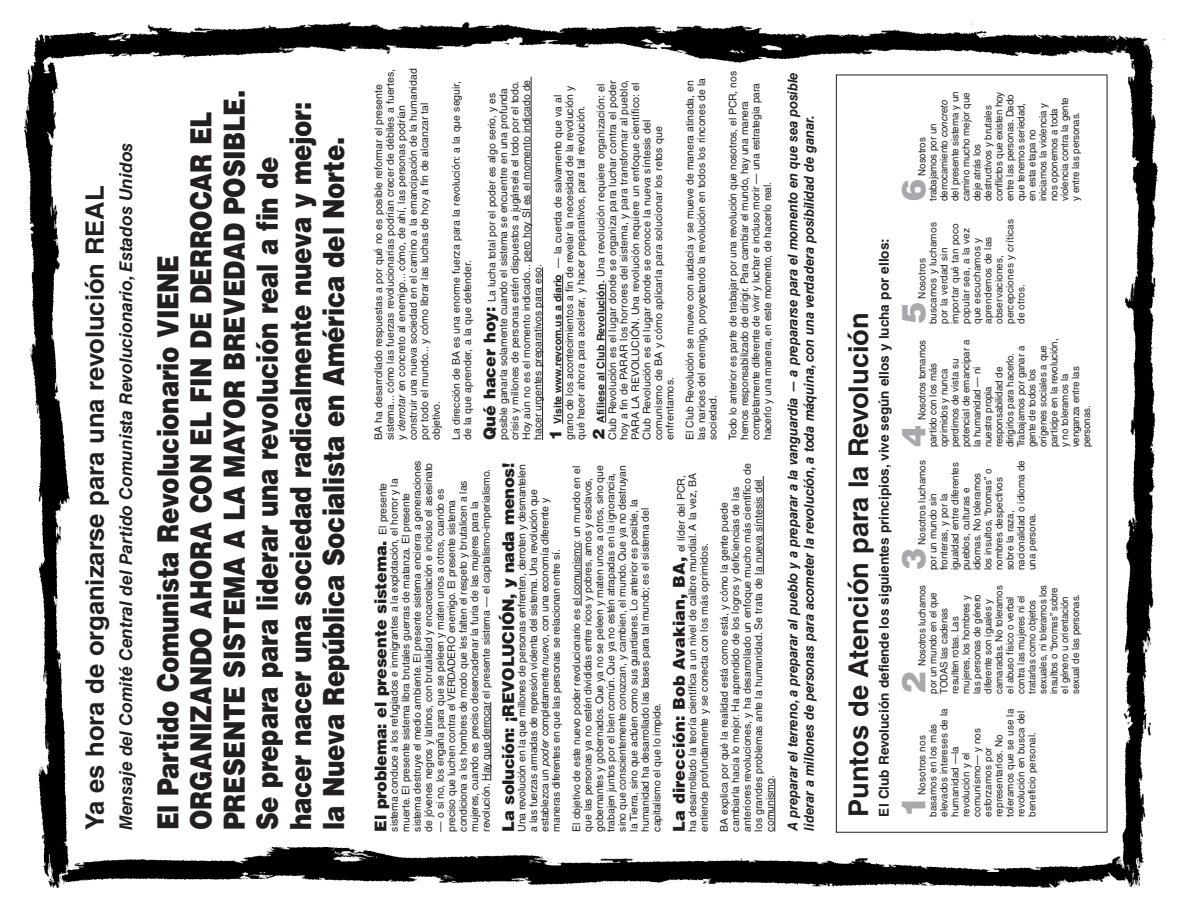
<style>
.page{position:relative;width:1188px;height:918px;background:#fff}
.page>*{position:absolute;margin:0;border:0;box-sizing:border-box;transform-origin:0 0}
.Headline{font:900 33px "Helvetica LT Std";color:#a8a9ad}
.Headline-2{font:900 29.17px/33.2px "Helvetica LT Std";letter-spacing:-.015em;color:#231f20;scale:.84 1}
.Headline-3{font:700 27.22px "Helvetica LT Std";color:#231f20}
.Headline-4{font:700 25.35px "Helvetica LT Std";color:#231f20}
.Headline-5{font:italic 700 17.55px "Helvetica LT Std";color:#231f20}
.Headline-6{font:900 16.27px "Helvetica LT Std";letter-spacing:-.01em;color:#231f20}
.Headline-7{font:700 13.65px "Helvetica LT Std";color:#231f20}
.Headline-8{font:italic 700 13.5px/16.5px "Helvetica LT Std";letter-spacing:-.005em;color:#231f20}
.Headline-9{font:10.5px/11.5px "Helvetica LT Std";letter-spacing:-.01em;color:#231f20}
.Headline-10{font:10.5px/11.5px "Helvetica LT Std";letter-spacing:.01em;color:#231f20}
.Headline-11{font:10.05px/11px "Helvetica LT Std";letter-spacing:-.01em;color:#231f20}
.Headline-12{font:10.05px/11px "Helvetica LT Std";letter-spacing:-.01em;color:#231f20;scale:.96 1}
.Headline-13{font:10.05px/11px "Helvetica LT Std";letter-spacing:.01em;color:#231f20}
.Headline-14{font:10.05px/11px "Helvetica LT Std";letter-spacing:.01em;color:#282526}
.s1{font-style:italic}
.s2{font-weight:900;font-size:16.27px}
.s3{font-weight:700}
.s4{font-weight:400;font-size:10.5px}
</style>
<div class="page">
<img style="left:24px;top:21px;width:1140px;height:867px">
<hr style="left:490px;top:702px;width:1px;height:79px;background:#231f20">
<hr style="left:581px;top:543px;width:1px;height:63px;background:#231f20">
<hr style="left:763px;top:476px;width:1px;height:99px;background:#231f20">
<hr style="left:775px;top:778px;width:1px;height:54px;background:#231f20">
<hr style="left:531px;top:77px;width:1px;height:185px;background:#231f20">
<hr style="left:542px;top:267px;width:1px;height:173px;background:#231f20">
<hr style="left:562px;top:274px;width:1px;height:150px;background:#231f20">
<hr style="left:605px;top:283px;width:1px;height:140px;background:#231f20">
<p class="Headline-4" style="left:80px;top:830px;width:646px;rotate:-90deg">Ya es hora de organizarse para una revolución REAL</p>
<p class="Headline-5" style="left:115px;top:830px;width:689px;rotate:-90deg">Mensaje del Comité Central del Partido Comunista Revolucionario, Estados Unidos</p>
<p class="Headline-2" style="left:151px;top:830px;width:882px;rotate:-90deg">El Partido Comunista Revolucionario VIENE ORGANIZANDO AHORA CON EL FIN DE DERROCAR EL PRESENTE SISTEMA A LA MAYOR BREVEDAD POSIBLE.<br>Se prepara para liderar una revolución real a fin de hacer nacer una sociedad radicalmente nueva y mejor: la Nueva República Socialista en América del Norte.</p>
<p class="Headline-9" style="left:373px;top:440px;width:373px;rotate:-90deg">BA ha desarrollado respuestas a por qué no es posible reformar el presente sistema... cómo las fuerzas revolucionarias podrían crecer de débiles a fuertes, y <span class="s1">derrotar</span> en concreto al enemigo... cómo, de ahí, las personas podrían construir una nueva sociedad en el camino a la emancipación de la humanidad por todo el mundo... y cómo librar las luchas de hoy a fin de alcanzar tal objetivo.</p>
<p class="Headline-9" style="left:450px;top:440px;width:361px;rotate:-90deg">La dirección de BA es una enorme fuerza para la revolución: a la que seguir, de la que aprender, a la que defender.</p>
<p class="Headline-9" style="left:486px;top:440px;width:362px;rotate:-90deg"><span class="s2">Qué hacer hoy:</span> La lucha total por el poder es algo serio, y es posible ganarla solamente cuando el sistema se encuentre en una profunda crisis y millones de personas estén dispuestos a jugársela el todo por el todo.<br>Hoy aún no es el momento indicado... pero hoy SÍ es el momento indicado de hacer urgentes preparativos para eso.</p>
<p class="Headline-9" style="left:552px;top:440px;width:355px;rotate:-90deg"><span class="s2">1</span> <span class="s3">Visite www.revcom.us a diario</span> — la cuerda de salvamento que va al grano de los acontecimientos a fin de revelar la necesidad de la revolución y qué hacer ahora para acelerar, y hacer preparativos, para tal revolución.</p>
<p class="Headline-10" style="left:595px;top:440px;width:362px;rotate:-90deg"><span class="s2">2</span> <span class="s3">Afíliese al Club Revolución.</span> Una revolución requiere organización: el Club Revolución es el lugar donde se organiza para luchar contra el poder hoy a fin de PARAR los horrores del sistema, y para transformar al pueblo, PARA LA REVOLUCIÓN. Una revolución requiere un enfoque científico: el Club Revolución es el lugar donde se conoce la nueva síntesis del comunismo de BA y cómo aplicarla para solucionar los retos que enfrentamos.</p>
<p class="Headline-9" style="left:684px;top:440px;width:364px;rotate:-90deg">El Club Revolución se mueve con audacia y se mueve de manera atinada, en las narices del enemigo, proyectando la revolución en todos los rincones de la sociedad.</p>
<p class="Headline-9" style="left:727px;top:440px;width:370px;rotate:-90deg">Todo lo anterior es parte de trabajar por una revolución que nosotros, el PCR, nos hemos responsabilizado de dirigir. Para cambiar el mundo, hay una manera completamente diferente de vivir y luchar e incluso morir — una estrategia para hacerlo y una manera, en este momento, de hacerlo real.</p>
<p class="Headline-9" style="left:377px;top:832px;width:373px;text-indent:297px;rotate:-90deg">El presente sistema conduce a los refugiados e inmigrantes a la explotación, el horror y la muerte. El presente sistema libra brutales guerras de matanza. El presente sistema destruye el medio ambiente. El presente sistema encierra a generaciones de jóvenes negros y latinos, con brutalidad y encarcelación e incluso el asesinato</p>
<p class="Headline-9" style="left:434px;top:832px;width:364px;rotate:-90deg">— o si no, los engaña para que se peleen y maten unos a otros, cuando es preciso que luchen contra el VERDADERO enemigo. El presente sistema condiciona a los hombres de modo que les falten el respeto y brutalicen a las mujeres, cuando es preciso desencadenar la furia de las mujeres para la revolución. Hay que derrocar el presente sistema — el capitalismo-imperialismo.</p>
<p class="Headline-6" style="left:498px;top:832px;width:370px;rotate:-90deg">La solución: ¡REVOLUCIÓN, y nada menos!</p>
<p class="Headline-9" style="left:516px;top:832px;width:369px;rotate:-90deg">Una revolución en la que millones de personas enfrenten, derroten y desmantelen a las fuerzas armadas de represión violenta del sistema. Una revolución que establezca un <span class="s1">poder</span> completamente <span class="s1">nuevo</span>, con una economía diferente y maneras diferentes en que las personas se relacionan entre sí.</p>
<p class="Headline-9" style="left:571px;top:832px;width:368px;rotate:-90deg">El objetivo de este nuevo poder revolucionario es el comunismo: un mundo en el que las personas ya no estén divididas entre ricos y pobres, amos y esclavos, gobernantes y gobernados. Que ya no se peleen y maten unos a otros, sino que trabajen juntos por el bien común. Que ya no estén atrapadas en la ignorancia, sino que conscientemente conozcan, y cambien, el mundo. Que ya no destruyan la Tierra, sino que actúen como sus guardianes. Lo anterior es posible, la humanidad ha desarrollado las bases para tal mundo; es el sistema del capitalismo el que lo impide.</p>
<p class="Headline-6" style="left:668px;top:832px;width:358px;rotate:-90deg">La dirección: Bob Avakian, BA, <span class="s4">el líder del PCR,</span></p>
<p class="Headline-9" style="left:687px;top:832px;width:360px;rotate:-90deg">ha desarrollado la teoría científica a un nivel de calibre mundial. A la vez, BA entiende profundamente y se conecta con los más oprimidos.</p>
<p class="Headline-9" style="left:718px;top:832px;width:370px;rotate:-90deg">BA explica por qué la realidad está como está, y cómo la gente puede cambiarla hacia lo mejor. Ha aprendido de los logros y deficiencias de las anteriores revoluciones, y ha desarrollado un enfoque mucho más científico de los grandes problemas ante la humanidad. Se trata de la nueva síntesis del comunismo.</p>
<p class="Headline-6" style="left:370px;top:832px;width:293px;rotate:-90deg">El problema: el presente sistema.</p>
<p class="Headline-8" style="left:784px;top:831px;width:760px;rotate:-90deg">A preparar el terreno, a preparar al pueblo y a preparar a la vanguardia — a prepararse para el momento en que sea posible liderar a millones de personas para acometer la revolución, a toda máquina, con una verdadera posibilidad de ganar.</p>
<p class="Headline-7" style="left:876px;top:817px;width:580px;rotate:-90deg">El Club Revolución defiende los siguientes principios, vive según ellos y lucha por ellos:</p>
<p class="Headline-3" style="left:842px;top:817px;width:506px;rotate:-90deg">Puntos de Atención para la Revolución</p>
<p class="Headline-11" style="left:916px;top:201px;width:111px;text-indent:25px;rotate:-90deg">Nosotros trabajamos por un derrocamiento <span class="s1">concreto </span>del presente sistema y un camino mucho mejor que deje atrás los destructivos y brutales conflictos que existen hoy entre las personas. Dado que tenemos seriedad, en esta etapa no iniciamos la violencia y nos oponemos a toda violencia contra la gente y entre las personas.</p>
<p class="Headline" style="left:892px;top:201px;width:23px;rotate:-90deg">6</p>
<p class="Headline-14" style="left:916px;top:324px;width:107px;text-indent:25px;rotate:-90deg">Nosotros buscamos y luchamos por la verdad sin importar qué tan poco popular sea, a la vez que escuchamos y aprendemos de las observaciones, percepciones y críticas de otros.</p>
<p class="Headline" style="left:892px;top:324px;width:23px;rotate:-90deg">5</p>
<p class="Headline-11" style="left:916px;top:447px;width:110px;text-indent:27px;rotate:-90deg">Nosotros tomamos partido con los más oprimidos y nunca perdimos de vista su potencial de emancipar a la humanidad — ni nuestra propia responsabilidad de dirigirlos para hacerlo.<br>Trabajamos por ganar a gente de todos los orígenes sociales a que participe en la revolución, y no toleramos la venganza entre las personas.</p>
<p class="Headline" style="left:892px;top:447px;width:23px;rotate:-90deg">4</p>
<p class="Headline-11" style="left:916px;top:570px;width:112px;text-indent:26px;rotate:-90deg">Nosotros luchamos por un mundo sin fronteras, y por la igualdad entre diferentes pueblos, culturas e idiomas. No toleramos los insultos, “bromas” o nombres despectivos sobre la raza, nacionalidad o idioma de una persona.</p>
<p class="Headline" style="left:892px;top:570px;width:23px;rotate:-90deg">3</p>
<p class="Headline-12" style="left:916px;top:694px;width:115px;text-indent:27px;rotate:-90deg">Nosotros luchamos por un mundo en el que<br>TODAS las cadenas resulten rotas. Las mujeres, los hombres y las personas de género diferente son iguales y camaradas. No toleramos el abuso físico o verbal contra las mujeres ni el tratarlas como objetos sexuales, ni toleramos los insultos o “bromas” sobre el género u orientación sexual de las personas.</p>
<p class="Headline" style="left:892px;top:694px;width:23px;rotate:-90deg">2</p>
<p class="Headline-13" style="left:916px;top:817px;width:110px;text-indent:22px;rotate:-90deg">Nosotros nos basamos en los más elevados intereses de la humanidad —la revolución y el comunismo— y nos esforzamos por representarlos. No toleramos que se use la revolución en busca del beneficio personal.</p>
<p class="Headline" style="left:892px;top:817px;width:23px;rotate:-90deg">1</p>
</div>
